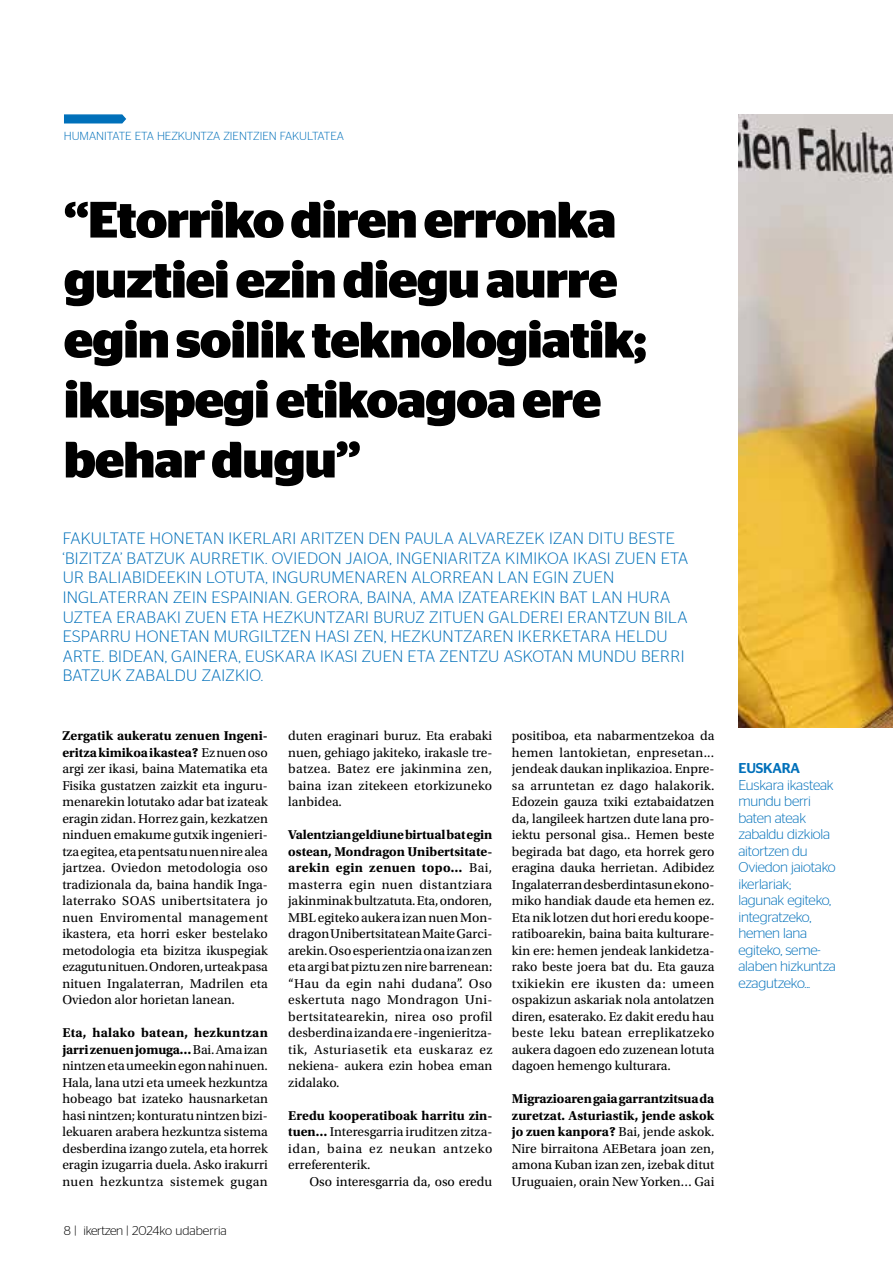
<style>
.page{position:relative;width:893px;height:1263px;background:#fff}
.page>*{position:absolute;margin:0;border:0;box-sizing:border-box;transform-origin:0 0}
.t1{font:700 51px/60px "Stag Sans";letter-spacing:-.02em;color:#000}
.t2{font:300 16.5px/19.5px "Stag Sans";letter-spacing:.02em;color:#0070ba}
.t3{font:300 14.25px/16.5px "Stag Sans";letter-spacing:-.015em;color:#0070ba}
.t4{font:500 14.25px "Stag Sans";letter-spacing:-.015em;color:#0070ba}
.t5{font:13.5px/16.5px "Utopia Std";color:#000;text-align:justify}
.t6{font:300 12.75px "Stag Sans";letter-spacing:-.015em;color:#000}
.t7{font:300 11.7px "Stag Sans";color:#0070ba}
.s1{font-weight:700}
</style>
<div class="page">
<img style="left:738px;top:114px;width:155px;height:613px">
<svg style="left:64px;top:114px;width:63px;height:10px"></svg>
<p class="t7" style="left:64px;top:130px;width:282px">HUMANITATE ETA HEZKUNTZA ZIENTZIEN FAKULTATEA</p>
<h1 class="t1" style="left:64px;top:190px;width:584px">“Etorriko diren erronka guztiei ezin diegu aurre egin soilik teknologiatik; ikuspegi etikoagoa ere behar dugu”</h1>
<p class="t2" style="left:63px;top:529px;width:627px">FAKULTATE HONETAN IKERLARI ARITZEN DEN PAULA ALVAREZEK IZAN DITU BESTE ‘BIZITZA’ BATZUK AURRETIK. OVIEDON JAIOA, INGENIARITZA KIMIKOA IKASI ZUEN ETA UR BALIABIDEEKIN LOTUTA, INGURUMENAREN ALORREAN LAN EGIN ZUEN INGLATERRAN ZEIN ESPAINIAN. GERORA, BAINA, AMA IZATEAREKIN BAT LAN HURA UZTEA ERABAKI ZUEN ETA HEZKUNTZARI BURUZ ZITUEN GALDEREI ERANTZUN BILA ESPARRU HONETAN MURGILTZEN HASI ZEN, HEZKUNTZAREN IKERKETARA HELDU ARTE. BIDEAN, GAINERA, EUSKARA IKASI ZUEN ETA ZENTZU ASKOTAN MUNDU BERRI BATZUK ZABALDU ZAIZKIO.</p>
<p class="t5" style="left:62px;top:728px;width:207px"><span class="s1">Zergatik aukeratu zenuen Ingeni&shy;eritza kimikoa ikastea?</span> Ez nuen oso argi zer ikasi, baina Matematika eta Fisika gustatzen zaizkit eta inguru&shy;menarekin lotutako adar bat izateak eragin zidan. Horrez gain, kezkatzen ninduen emakume gutxik ingenieri&shy;tza egitea, eta pentsatu nuen nire alea jartzea. Oviedon metodologia oso tradizionala da, baina handik Inga&shy;laterrako SOAS unibertsitatera jo nuen Enviromental management ikastera, eta horri esker bestelako metodologia eta bizitza ikuspegiak ezagutu nituen. Ondoren, urteak pasa nituen Ingalaterran, Madrilen eta Oviedon alor horietan lanean.</p>
<p class="t5" style="left:62px;top:1025px;width:207px"><span class="s1">Eta, halako batean, hezkuntzan jarri zenuen jomuga…</span> Bai. Ama izan nintzen eta umeekin egon nahi nuen.<br>Hala, lana utzi eta umeek hezkuntza hobeago bat izateko hausnarketan hasi nintzen; konturatu nintzen bizi&shy;lekuaren arabera hezkuntza sistema desberdina izango zutela, eta horrek eragin izugarria duela. Asko irakurri nuen hezkuntza sistemek gugan</p>
<p class="t6" style="left:64px;top:1223px;width:165px">8 | ikertzen | 2024ko udaberria</p>
<p class="t5" style="left:288px;top:728px;width:206px">duten eraginari buruz. Eta erabaki nuen, gehiago jakiteko, irakasle tre&shy;batzea. Batez ere jakinmina zen, baina izan zitekeen etorkizuneko lanbidea.</p>
<p class="t5" style="left:288px;top:827px;width:206px"><span class="s1">Valentzian geldiune birtual bat egin ostean, Mondragon Unibertsitate&shy;arekin egin zenuen topo…</span> Bai, masterra egin nuen distantziara jakinminak bultzatuta. Eta, ondoren, MBL egiteko aukera izan nuen Mon&shy;dragon Unibertsitatean Maite Garci&shy;arekin. Oso esperientzia ona izan zen eta argi bat piztu zen nire barrenean: “Hau da egin nahi dudana”. Oso eskertuta nago Mondragon Uni&shy;bertsitatearekin, nirea oso profil desberdina izanda ere -ingenieritza&shy;tik, Asturiasetik eta euskaraz ez nekiena- aukera ezin hobea eman zidalako.</p>
<p class="t5" style="left:288px;top:1107px;width:206px"><span class="s1">Eredu kooperatiboak harritu zin&shy;tuen…</span> Interesgarria iruditzen zitza&shy;idan, baina ez neukan antzeko erreferenterik.</p>
<p class="t5" style="left:309px;top:1173px;width:184px">Oso interesgarria da, oso eredu</p>
<p class="t5" style="left:512px;top:728px;width:204px">positiboa, eta nabarmentzekoa da hemen lantokietan, enpresetan... jendeak daukan inplikazioa. Enpre&shy;sa arruntetan ez dago halakorik.<br>Edozein gauza txiki eztabaidatzen da, langileek hartzen dute lana pro&shy;iektu personal gisa.. Hemen beste begirada bat dago, eta horrek gero eragina dauka herrietan. Adibidez Ingalaterran desberdintasun ekono&shy;miko handiak daude eta hemen ez.<br>Eta nik lotzen dut hori eredu koope&shy;ratiboarekin, baina baita kulturare&shy;kin ere: hemen jendeak lankidetza&shy;rako beste joera bat du. Eta gauza txikiekin ere ikusten da: umeen ospakizun askariak nola antolatzen diren, esaterako. Ez dakit eredu hau beste leku batean erreplikatzeko aukera dagoen edo zuzenean lotuta dagoen hemengo kulturara.</p>
<p class="t5" style="left:512px;top:1091px;width:204px"><span class="s1">Migrazioaren gaia garrantzitsua da zuretzat. Asturiastik, jende askok jo zuen kanpora?</span> Bai, jende askok.<br>Nire birraitona AEBetara joan zen, amona Kuban izan zen, izebak ditut Uruguaien, orain New Yorken… Gai</p>
<p class="t4" style="left:738px;top:760px;width:63px">EUSKARA</p>
<p class="t3" style="left:738px;top:776px;width:99px">Euskara ikasteak mundu berri baten ateak zabaldu dizkiola aitortzen du<br>Oviedon jaiotako ikerlariak; lagunak egiteko, integratzeko, hemen lana egiteko, seme&shy;alaben hizkuntza ezagutzeko...</p>
</div>
